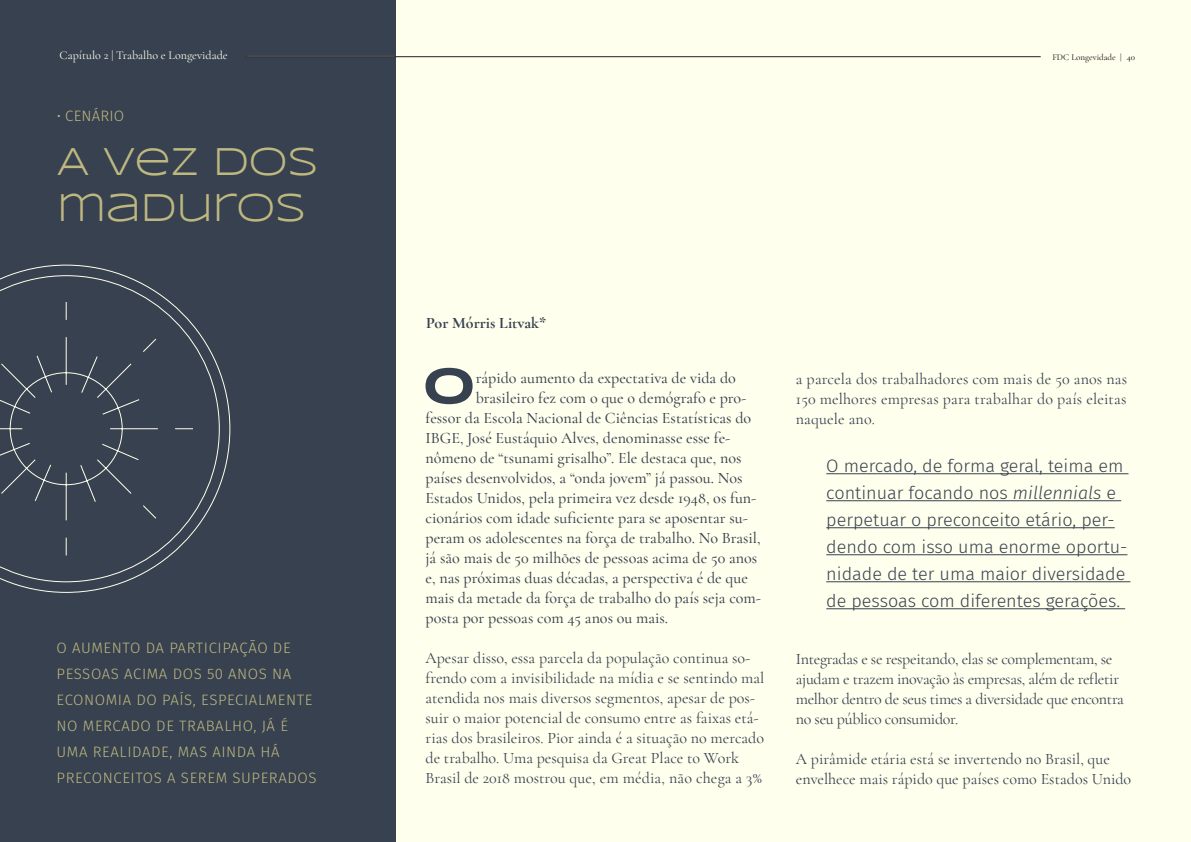
<style>
.page{position:relative;width:1191px;height:842px;background:#ffffed}
.page>*{position:absolute;margin:0;border:0;box-sizing:border-box;transform-origin:0 0}
.Paragrafo_inicial{font:700 51.5px "Syncopate";color:#37414f}
.t1{font:40px "Syncopate";letter-spacing:-.02em;color:#beb880}
.t2{font:300 18px/27px "Fira Sans";color:#37414f}
.Paragrafo_inicial-2{font:500 16px "Cormorant Garamond";color:#37414f}
.t3{font:16px/20px "Cormorant Garamond";color:#37414f}
.t4{font:16px/20px "Cormorant Garamond";letter-spacing:-.02em;color:#37414f}
.t5{font:700 16px "Cormorant Garamond";color:#37414f}
.t6{font:300 15px/26px "Fira Sans";letter-spacing:.04em;color:#beb880}
.t7{font:300 15px "Fira Sans";letter-spacing:.01em;color:#beb880}
.t8{font:12px "Cormorant Garamond";color:#ffffed}
.t9{font:500 9px "Cormorant Garamond";color:#231f20}
.s1{font-style:italic}
</style>
<div class="page">
<div style="left:0;top:0;width:395px;height:842px;background:#37414f"></div>
<svg style="left:0;top:265px;width:230px;height:328px"></svg>
<hr style="left:826px;top:473px;width:302px;height:1px;background:#37414f">
<hr style="left:826px;top:500px;width:295px;height:1px;background:#37414f">
<hr style="left:826px;top:527px;width:288px;height:1px;background:#37414f">
<hr style="left:826px;top:554px;width:301px;height:1px;background:#37414f">
<hr style="left:826px;top:581px;width:304px;height:1px;background:#37414f">
<hr style="left:826px;top:608px;width:299px;height:1px;background:#37414f">
<hr style="left:246px;top:56px;width:149px;height:1px;background:#ffffed">
<hr style="left:246px;top:57px;width:794px;height:1px;background:#231f20">
<p class="t8" style="left:60px;top:48px;width:170px">Capítulo 2 | Trabalho e Longevidade</p>
<p class="t7" style="left:57px;top:105px;width:69px">• CENÁRIO</p>
<p class="t1" style="left:57px;top:139px;width:263px">A VEZ DOS</p>
<p class="t1" style="left:57px;top:185px;width:251px">MADUROS</p>
<p class="t6" style="left:57px;top:635px;width:236px">O AUMENTO DA PARTICIPAÇÃO DE</p>
<p class="t6" style="left:57px;top:661px;width:236px">PESSOAS ACIMA DOS 50 ANOS NA</p>
<p class="t6" style="left:57px;top:687px;width:257px">ECONOMIA DO PAÍS, ESPECIALMENTE<br>NO MERCADO DE TRABALHO, JÁ É</p>
<p class="t6" style="left:57px;top:739px;width:225px">UMA REALIDADE, MAS AINDA HÁ</p>
<p class="t6" style="left:57px;top:765px;width:262px">PRECONCEITOS A SEREM SUPERADOS</p>
<p class="t9" style="left:1052px;top:52px;width:84px">FDC Longevidade | 40</p>
<p class="t5" style="left:426px;top:313px;width:122px">Por Mórris Litvak*</p>
<p class="Paragrafo_inicial" style="left:422px;top:354px;width:55px">O</p>
<p class="Paragrafo_inicial-2" style="left:476px;top:368px;width:262px">rápido aumento da expectativa de vida do</p>
<p class="Paragrafo_inicial-2" style="left:476px;top:388px;width:272px">brasileiro fez com o que o demógrafo e pro-</p>
<p class="Paragrafo_inicial-2" style="left:425px;top:408px;width:327px">fessor da Escola Nacional de Ciências Estatísticas do</p>
<p class="Paragrafo_inicial-2" style="left:425px;top:428px;width:306px">IBGE, José Eustáquio Alves, denominasse esse fe-</p>
<p class="Paragrafo_inicial-2" style="left:425px;top:448px;width:317px">nômeno de “tsunami grisalho”. Ele destaca que, nos</p>
<p class="Paragrafo_inicial-2" style="left:425px;top:468px;width:318px">países desenvolvidos, a “onda jovem” já passou. Nos</p>
<p class="Paragrafo_inicial-2" style="left:425px;top:488px;width:332px">Estados Unidos, pela primeira vez desde 1948, os fun-</p>
<p class="Paragrafo_inicial-2" style="left:425px;top:508px;width:324px">cionários com idade suficiente para se aposentar su-</p>
<p class="Paragrafo_inicial-2" style="left:425px;top:528px;width:337px">peram os adolescentes na força de trabalho. No Brasil,</p>
<p class="Paragrafo_inicial-2" style="left:425px;top:548px;width:333px">já são mais de 50 milhões de pessoas acima de 50 anos</p>
<p class="Paragrafo_inicial-2" style="left:425px;top:568px;width:324px">e, nas próximas duas décadas, a perspectiva é de que</p>
<p class="Paragrafo_inicial-2" style="left:425px;top:588px;width:337px">mais da metade da força de trabalho do país seja com-</p>
<p class="Paragrafo_inicial-2" style="left:425px;top:608px;width:244px">posta por pessoas com 45 anos ou mais.</p>
<p class="t3" style="left:425px;top:648px;width:340px">Apesar disso, essa parcela da população continua so&shy;frendo com a invisibilidade na mídia e se sentindo mal atendida nos mais diversos segmentos, apesar de pos&shy;suir o maior potencial de consumo entre as faixas etá&shy;rias dos brasileiros. Pior ainda é a situação no mercado de trabalho. Uma pesquisa da Great Place to Work Brasil de 2018 mostrou que, em média, não chega a 3%</p>
<p class="t3" style="left:796px;top:369px;width:333px;text-align:justify">a parcela dos trabalhadores com mais de 50 anos nas 150 melhores empresas para trabalhar do país eleitas naquele ano.</p>
<p class="t2" style="left:826px;top:452px;width:303px">O mercado, de forma geral, teima em continuar focando nos <span class="s1">millennials</span> e perpetuar o preconceito etário, per&shy;dendo com isso uma enorme oportu&shy;nidade de ter uma maior diversidade de pessoas com diferentes gerações.</p>
<p class="t4" style="left:796px;top:649px;width:329px">Integradas e se respeitando, elas se complementam, se ajudam e trazem inovação às empresas, além de refletir melhor dentro de seus times a diversidade que encontra no seu público consumidor.</p>
<p class="t3" style="left:796px;top:749px;width:337px">A pirâmide etária está se invertendo no Brasil, que envelhece mais rápido que países como Estados Unido</p>
</div>
